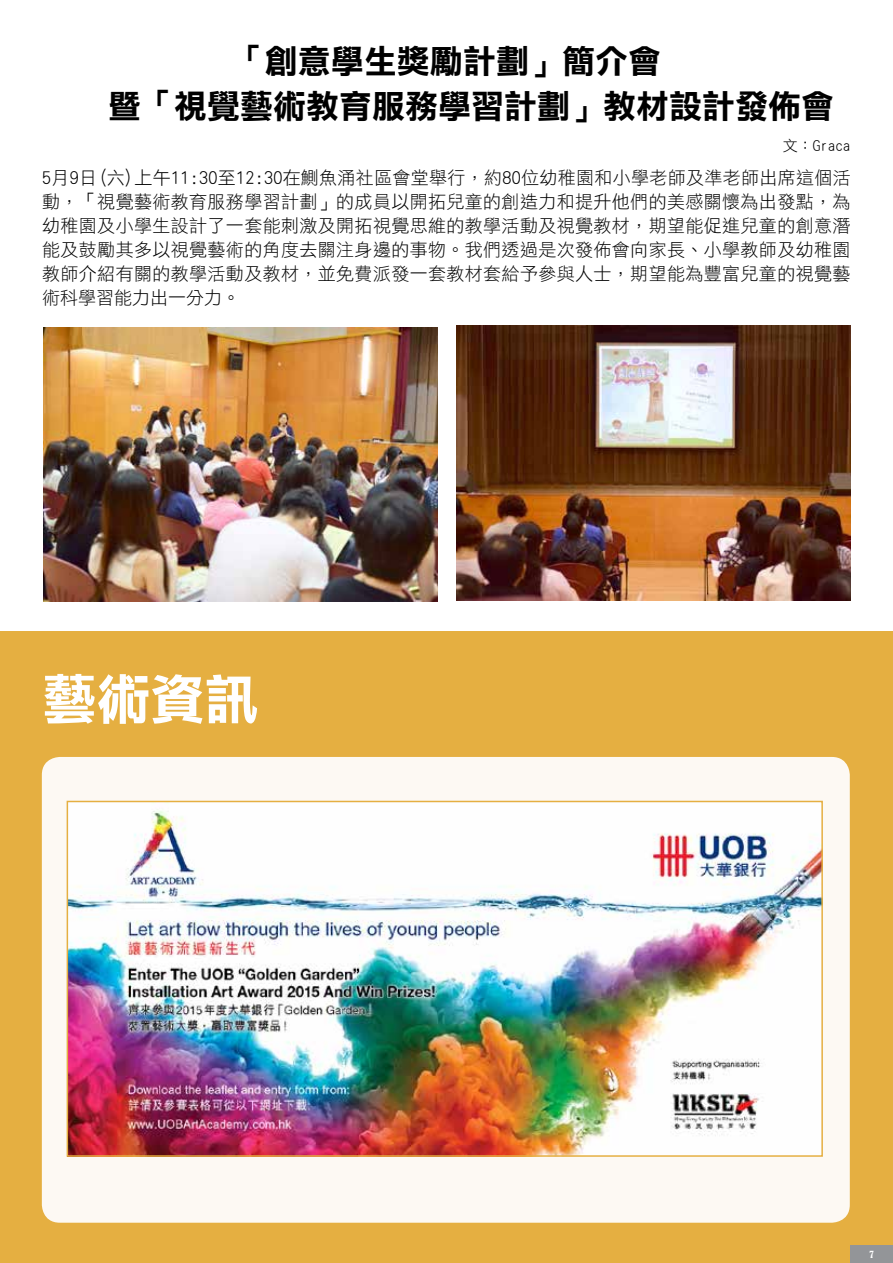
<style>
.page{position:relative;width:893px;height:1263px;background:#fff}
.page>*{position:absolute;margin:0;border:0;box-sizing:border-box;transform-origin:0 0}
.t1{font:54px "DF Li Hei W7 WINP BF";color:#fff}
.t2{font:33px/45px "DF Li Hei W7 WIN BF";color:#000}
.t3{font:18px/24px "DF Li Hei W3 WIN BF";letter-spacing:.02em;color:#000;text-align:justify}
.t4{font:15px "DF Li Hei W3 WIN BF";color:#000}
.t5{font:condensed 9px "Bernard";color:#fff}
</style>
<div class="page">
<img style="left:44px;top:327px;width:393px;height:275px">
<div style="left:0;top:631px;width:892px;height:632px;background:#e5af41"></div>
<div style="left:42px;top:757px;width:808px;height:466px;background:#fdf9f3;border-radius:18px"></div>
<img style="left:70px;top:804px;width:750px;height:350px">
<div style="left:67px;top:801px;width:756px;height:356px;border:2px solid #e5af41"></div>
<img style="left:457px;top:326px;width:393px;height:274px">
<div style="left:851px;top:1245px;width:42px;height:18px;background:#939598"></div>
<h2 class="t2" style="left:108px;top:38px;width:728px;text-indent:124px">「創意學生獎勵計劃」簡介會<br>暨「視覺藝術教育服務學習計劃」教材設計發佈會</h2>
<p class="t4" style="left:783px;top:138px;width:69px">文：Graca</p>
<p class="t3" style="left:42px;top:165px;width:810px">5月9日(六)上午11:30至12:30在鰂魚涌社區會堂舉行，約80位幼稚園和小學老師及準老師出席這個活動，「視覺藝術教育服務學習計劃」的成員以開拓兒童的創造力和提升他們的美感關懷為出發點，為幼稚園及小學生設計了一套能刺激及開拓視覺思維的教學活動及視覺教材，期望能促進兒童的創意潛能及鼓勵其多以視覺藝術的角度去關注身邊的事物。我們透過是次發佈會向家長、小學教師及幼稚園教師介紹有關的教學活動及教材，並免費派發一套教材套給予參與人士，期望能為豐富兒童的視覺藝術科學習能力出一分力。</p>
<h1 class="t1" style="left:43px;top:672px;width:217px">藝術資訊</h1>
<p class="t5" style="left:870px;top:1249px;width:6px">7</p>
</div>
